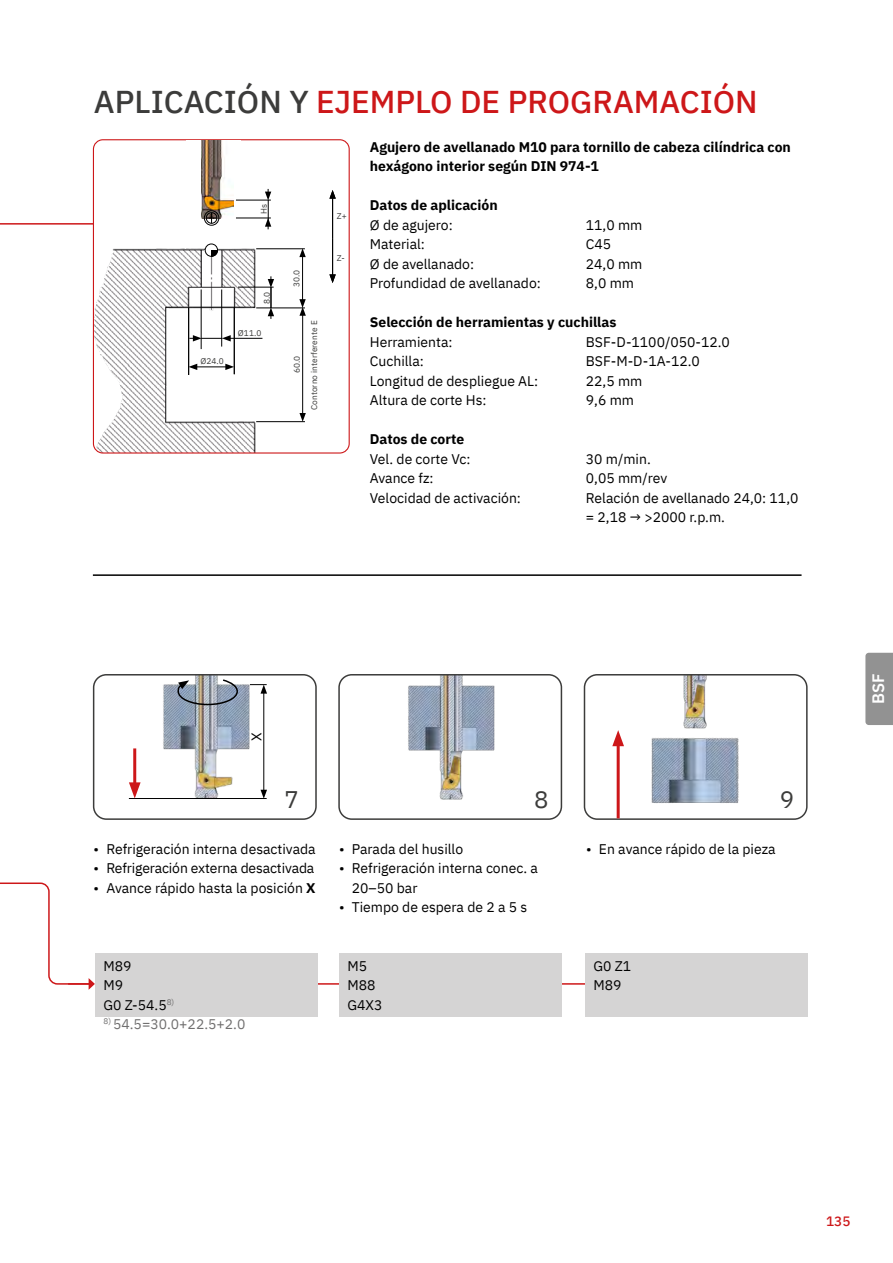
<style>
.page{position:relative;width:893px;height:1263px;background:#fff}
.page>*{position:absolute;margin:0;border:0;box-sizing:border-box;transform-origin:0 0}
.t1{font:500 31.5px "IBM Plex Sans";color:#cd1719}
.t2{font:24px "IBM Plex Sans";color:#3c3c3b}
.t3{font:600 16.5px "IBM Plex Sans";color:#fff}
.t4{font:13.95px/19.5px "IBM Plex Sans";color:#000}
.t5{font:700 13.95px/19.5px "IBM Plex Sans";color:#000}
.t6{font:13.95px "IBM Plex Sans";color:#706f6f}
.t7{font:500 13.5px "IBM Plex Sans";color:#cd1719}
.t8{font:8.4px "IBM Plex Sans";letter-spacing:.01em;color:#3c3c3b}
.s1{color:#3c3c3b}
.s2{font-weight:700}
</style>
<div class="page">
<svg style="left:95px;top:953px;width:490px;height:32px"></svg>
<svg style="left:0;top:222px;width:94px;height:763px"></svg>
<img style="left:94px;top:675px;width:217px;height:144px">
<div style="left:93px;top:674px;width:224px;height:146px;border:2px solid #3c3c3b;border-radius:13px"></div>
<img style="left:584px;top:675px;width:155px;height:144px">
<div style="left:584px;top:674px;width:224px;height:146px;border:2px solid #3c3c3b;border-radius:13px"></div>
<img style="left:341px;top:675px;width:216px;height:144px">
<div style="left:338px;top:674px;width:224px;height:146px;border:2px solid #3c3c3b;border-radius:13px"></div>
<img style="left:93px;top:199px;width:166px;height:254px">
<div style="left:93px;top:139px;width:257px;height:315px;border:1px solid #cd1719;border-radius:9px"></div>
<hr style="left:68px;top:983px;width:21px;height:2px;background:#cd1719">
<svg style="left:89px;top:978px;width:6px;height:12px"></svg>
<div style="left:187px;top:140px;width:54px;height:107px;background:#fff"></div>
<img style="left:201px;top:140px;width:32px;height:79px">
<div style="left:865px;top:653px;width:28px;height:72px;background:#929292"></div>
<div style="left:95px;top:954px;width:222px;height:63px;background:#d5d4d4"></div>
<div style="left:339px;top:954px;width:222px;height:63px;background:#d5d4d4"></div>
<div style="left:585px;top:953px;width:222px;height:63px;background:#d5d4d4"></div>
<hr style="left:201px;top:289px;width:1px;height:60px;background:#000">
<hr style="left:221px;top:289px;width:1px;height:58px;background:#000">
<hr style="left:228px;top:338px;width:34px;height:1px;background:#000">
<svg style="left:189px;top:335px;width:42px;height:6px"></svg>
<hr style="left:302px;top:255px;width:1px;height:47px;background:#000">
<svg style="left:299px;top:249px;width:7px;height:8px"></svg>
<hr style="left:302px;top:313px;width:1px;height:102px;background:#000">
<svg style="left:299px;top:299px;width:7px;height:17px"></svg>
<svg style="left:299px;top:413px;width:7px;height:8px"></svg>
<hr style="left:195px;top:367px;width:33px;height:1px;background:#000">
<svg style="left:189px;top:364px;width:8px;height:6px"></svg>
<svg style="left:225px;top:364px;width:9px;height:6px"></svg>
<hr style="left:256px;top:248px;width:49px;height:1px;background:#000">
<hr style="left:238px;top:287px;width:36px;height:1px;background:#000">
<hr style="left:256px;top:308px;width:49px;height:1px;background:#000">
<hr style="left:256px;top:421px;width:49px;height:1px;background:#000">
<hr style="left:188px;top:308px;width:1px;height:67px;background:#000">
<hr style="left:234px;top:307px;width:1px;height:67px;background:#000">
<svg style="left:268px;top:276px;width:6px;height:43px"></svg>
<svg style="left:265px;top:189px;width:6px;height:40px"></svg>
<hr style="left:332px;top:196px;width:1px;height:43px;background:#000">
<svg style="left:329px;top:190px;width:7px;height:9px"></svg>
<hr style="left:332px;top:239px;width:1px;height:38px;background:#000">
<svg style="left:329px;top:274px;width:7px;height:9px"></svg>
<hr style="left:264px;top:691px;width:1px;height:101px;background:#000">
<svg style="left:250px;top:684px;width:17px;height:10px"></svg>
<svg style="left:261px;top:790px;width:6px;height:8px"></svg>
<hr style="left:129px;top:798px;width:138px;height:1px;background:#000">
<div style="left:204px;top:211px;width:15px;height:14px;border:1px solid #000;border-radius:50%"></div>
<svg style="left:206px;top:213px;width:11px;height:10px"></svg>
<hr style="left:93px;top:574px;width:708px;height:2px;background:#000">
<hr style="left:133px;top:748px;width:3px;height:40px;background:#cd1719">
<svg style="left:129px;top:782px;width:12px;height:16px"></svg>
<hr style="left:617px;top:740px;width:3px;height:78px;background:#cd1719">
<svg style="left:612px;top:730px;width:12px;height:16px"></svg>
<svg style="left:177px;top:678px;width:62px;height:28px;background:#959da7"></svg>
<svg style="left:205px;top:244px;width:13px;height:12px"></svg>
<div style="left:205px;top:244px;width:13px;height:12px;border:1px solid #000;border-radius:50%"></div>
<svg style="left:205px;top:243px;width:6px;height:7px"></svg>
<svg style="left:204px;top:251px;width:7px;height:6px"></svg>
<svg style="left:212px;top:243px;width:6px;height:7px"></svg>
<div style="left:205px;top:244px;width:13px;height:13px;border:1px solid #000;border-radius:50%"></div>
<hr style="left:236px;top:200px;width:35px;height:1px;background:#000">
<hr style="left:236px;top:218px;width:35px;height:1px;background:#000">
<h1 class="t1" style="left:94px;top:77px;width:665px"><span class="s1">APLICACIÓN Y</span> EJEMPLO DE PROGRAMACIÓN</h1>
<p class="t8" style="left:257px;top:214px;width:12px;rotate:-90deg">Hs</p>
<p class="t8" style="left:200px;top:355px;width:25px">Ø24.0</p>
<p class="t8" style="left:260px;top:304px;width:14px;rotate:-90deg">8.0</p>
<p class="t8" style="left:238px;top:326px;width:25px">Ø11.0</p>
<p class="t8" style="left:290px;top:287px;width:19px;rotate:-90deg">30.0</p>
<p class="t8" style="left:290px;top:373px;width:19px;rotate:-90deg">60.0</p>
<p class="t8" style="left:308px;top:410px;width:91px;rotate:-90deg">Contorno interferente E</p>
<p class="t8" style="left:337px;top:209px;width:11px">Z+</p>
<p class="t8" style="left:337px;top:251px;width:9px">Z-</p>
<p class="t5" style="left:370px;top:136px;width:423px">Agujero de avellanado M10 para tornillo de cabeza cilíndrica con hexágono interior según DIN 974-1</p>
<p class="t5" style="left:370px;top:194px;width:129px">Datos de aplicación</p>
<p class="t4" style="left:370px;top:214px;width:84px">Ø de agujero:</p>
<p class="t4" style="left:586px;top:214px;width:58px">11,0 mm</p>
<p class="t4" style="left:370px;top:233px;width:57px">Material:</p>
<p class="t4" style="left:586px;top:233px;width:27px">C45</p>
<p class="t4" style="left:370px;top:253px;width:106px">Ø de avellanado:</p>
<p class="t4" style="left:586px;top:253px;width:58px">24,0 mm</p>
<p class="t4" style="left:370px;top:272px;width:173px">Profundidad de avellanado:</p>
<p class="t4" style="left:586px;top:272px;width:50px">8,0 mm</p>
<p class="t5" style="left:370px;top:311px;width:248px">Selección de herramientas y cuchillas</p>
<p class="t4" style="left:370px;top:331px;width:84px">Herramienta:</p>
<p class="t4" style="left:586px;top:331px;width:146px">BSF-D-1100/050-12.0</p>
<p class="t4" style="left:370px;top:350px;width:56px">Cuchilla:</p>
<p class="t4" style="left:586px;top:350px;width:116px">BSF-M-D-1A-12.0</p>
<p class="t4" style="left:370px;top:370px;width:170px">Longitud de despliegue AL:</p>
<p class="t4" style="left:586px;top:370px;width:58px">22,5 mm</p>
<p class="t4" style="left:370px;top:389px;width:118px">Altura de corte Hs:</p>
<p class="t4" style="left:586px;top:389px;width:50px">9,6 mm</p>
<p class="t5" style="left:370px;top:428px;width:96px">Datos de corte</p>
<p class="t4" style="left:370px;top:448px;width:102px">Vel. de corte Vc:</p>
<p class="t4" style="left:586px;top:448px;width:66px">30 m/min.</p>
<p class="t4" style="left:370px;top:467px;width:65px">Avance fz:</p>
<p class="t4" style="left:586px;top:467px;width:83px">0,05 mm/rev</p>
<p class="t4" style="left:370px;top:487px;width:153px">Velocidad de activación:</p>
<p class="t4" style="left:586px;top:487px;width:214px">Relación de avellanado 24,0: 11,0 = 2,18 → &gt;2000 r.p.m.</p>
<p class="t4" style="left:246px;top:741px;width:10px;rotate:-90deg">X</p>
<h2 class="t2" style="left:284px;top:781px;width:16px">7</h2>
<p class="t4" style="left:94px;top:838px;width:224px">• Refrigeración interna desactivada</p>
<p class="t4" style="left:94px;top:857px;width:222px">• Refrigeración externa desactivada</p>
<p class="t4" style="left:94px;top:877px;width:224px">• Avance rápido hasta la posición <span class="s2">X</span></p>
<h2 class="t2" style="left:534px;top:781px;width:16px">8</h2>
<h2 class="t2" style="left:780px;top:781px;width:16px">9</h2>
<p class="t4" style="left:339px;top:838px;width:126px">• Parada del husillo</p>
<p class="t4" style="left:352px;top:857px;width:188px;text-indent:-13px">• Refrigeración interna conec. a<br>20–50 bar</p>
<p class="t4" style="left:339px;top:896px;width:190px">• Tiempo de espera de 2 a 5 s</p>
<p class="t4" style="left:586px;top:838px;width:191px">• En avance rápido de la pieza</p>
<p class="t4" style="left:103px;top:955px;width:72px">M89<br>M9<br>G0 Z-54.5<sup>8)</sup></p>
<p class="t4" style="left:348px;top:955px;width:36px">M5<br>M88<br>G4X3</p>
<p class="t4" style="left:593px;top:955px;width:39px">G0 Z1<br>M89</p>
<p class="t6" style="left:104px;top:1013px;width:143px"><sup>8)</sup> 54.5=30.0+22.5+2.0</p>
<p class="t3" style="left:865px;top:704px;width:32px;rotate:-90deg">BSF</p>
<p class="t7" style="left:826px;top:1211px;width:26px">135</p>
</div>
